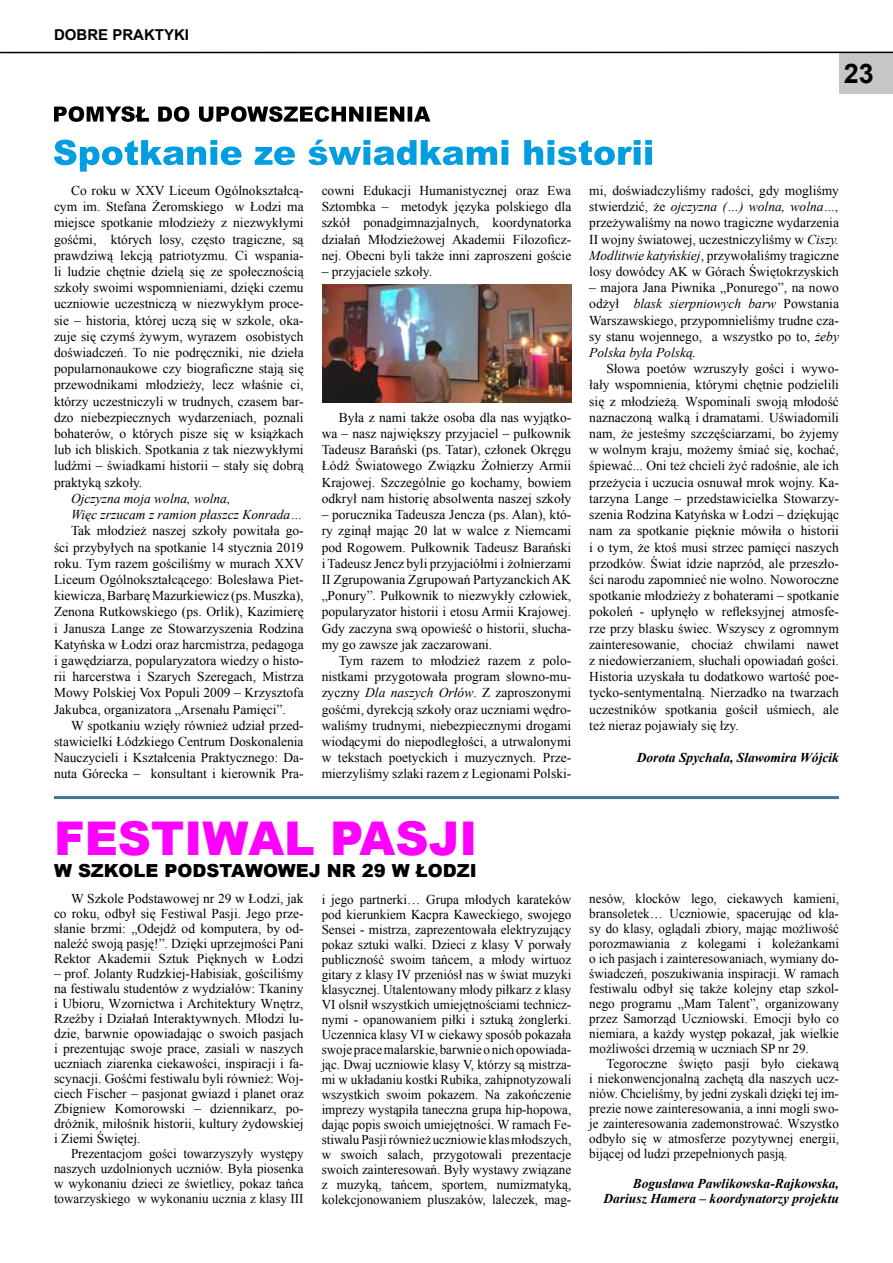
<style>
.page{position:relative;width:893px;height:1263px;background:#fff}
.page>*{position:absolute;margin:0;border:0;box-sizing:border-box;transform-origin:0 0}
.t1{font:900 46.5px "Arial";color:#f0f}
.t2{font:700 27px "Arial";color:#000}
.t3{font:900 18px "Arial";color:#000}
.t4{font:700 15px "Arial";color:#000}
.t5{font:13.5px/16.2px "Times New Roman";color:#000;text-align:justify}
.t6{font:italic 700 13.5px/15px "Times New Roman";color:#000;text-align:right}
.t7{font:italic 13.5px/16.2px "Times New Roman";color:#000}
.s1{font-style:italic}
</style>
<div class="page">
<div style="left:839px;top:53px;width:54px;height:41px;background:#c5c6c8"></div>
<hr style="left:0;top:52px;width:893px;height:1px;background:#000">
<svg style="left:54px;top:106px;width:376px;height:16px"></svg>
<svg style="left:54px;top:140px;width:598px;height:32px"></svg>
<img style="left:323px;top:285px;width:248px;height:118px">
<hr style="left:54px;top:796px;width:785px;height:3px;background:#417991">
<p class="t4" style="left:54px;top:24px;width:137px">DOBRE PRAKTYKI</p>
<h2 class="t2" style="left:844px;top:56px;width:16px">23</h2>
<p class="t5" style="left:54px;top:182px;width:251px;text-indent:17px">Co roku w XXV Liceum Ogólnokształcą&shy;cym im. Stefana Żeromskiego w Łodzi ma miejsce spotkanie młodzieży z niezwykłymi gośćmi, których losy, często tragiczne, są prawdziwą lekcją patriotyzmu. Ci wspania&shy;li ludzie chętnie dzielą się ze społecznością szkoły swoimi wspomnieniami, dzięki czemu uczniowie uczestniczą w niezwykłym proce&shy;sie – historia, której uczą się w szkole, oka&shy;zuje się czymś żywym, wyrazem osobistych doświadczeń. To nie podręczniki, nie dzieła popularnonaukowe czy biograficzne stają się przewodnikami młodzieży, lecz właśnie ci, którzy uczestniczyli w trudnych, czasem bar&shy;dzo niebezpiecznych wydarzeniach, poznali bohaterów, o których pisze się w książkach lub ich bliskich. Spotkania z tak niezwykłymi ludźmi – świadkami historii – stały się dobrą praktyką szkoły.</p>
<p class="t7" style="left:71px;top:490px;width:233px">Ojczyzna moja wolna, wolna,<br>Więc zrzucam z ramion płaszcz Konrada…</p>
<p class="t5" style="left:54px;top:522px;width:251px;text-indent:17px">Tak młodzież naszej szkoły powitała go&shy;ści przybyłych na spotkanie 14 stycznia 2019 roku. Tym razem gościliśmy w murach XXV Liceum Ogólnokształcącego: Bolesława Piet&shy;kiewicza, Barbarę Mazurkiewicz (ps. Muszka), Zenona Rutkowskiego (ps. Orlik), Kazimierę i Janusza Lange ze Stowarzyszenia Rodzina Katyńska w Łodzi oraz harcmistrza, pedagoga i gawędziarza, popularyzatora wiedzy o histo&shy;rii harcerstwa i Szarych Szeregach, Mistrza Mowy Polskiej Vox Populi 2009 – Krzysztofa Jakubca, organizatora „Arsenału Pamięci”.</p>
<p class="t5" style="left:54px;top:717px;width:251px;text-indent:17px">W spotkaniu wzięły również udział przed&shy;stawicielki Łódzkiego Centrum Doskonalenia Nauczycieli i Kształcenia Praktycznego: Da&shy;nuta Górecka – konsultant i kierownik Pra-</p>
<p class="t5" style="left:322px;top:182px;width:251px">cowni Edukacji Humanistycznej oraz Ewa Sztombka – metodyk języka polskiego dla szkół ponadgimnazjalnych, koordynatorka działań Młodzieżowej Akademii Filozoficz&shy;nej. Obecni byli także inni zaproszeni goście</p>
<p class="t5" style="left:322px;top:263px;width:112px">– przyjaciele szkoły.</p>
<p class="t5" style="left:322px;top:409px;width:251px;text-indent:17px">Była z nami także osoba dla nas wyjątko&shy;wa – nasz największy przyjaciel – pułkownik Tadeusz Barański (ps. Tatar), członek Okręgu Łódź Światowego Związku Żołnierzy Armii Krajowej. Szczególnie go kochamy, bowiem odkrył nam historię absolwenta naszej szkoły</p>
<p class="t5" style="left:322px;top:506px;width:251px">– porucznika Tadeusza Jencza (ps. Alan), któ&shy;ry zginął mając 20 lat w walce z Niemcami pod Rogowem. Pułkownik Tadeusz Barański i Tadeusz Jencz byli przyjaciółmi i żołnierzami II Zgrupowania Zgrupowań Partyzanckich AK „Ponury”. Pułkownik to niezwykły człowiek, popularyzator historii i etosu Armii Krajowej.<br>Gdy zaczyna swą opowieść o historii, słucha&shy;my go zawsze jak zaczarowani.</p>
<p class="t5" style="left:322px;top:652px;width:251px;text-indent:17px">Tym razem to młodzież razem z polo&shy;nistkami przygotowała program słowno-mu&shy;zyczny <span class="s1">Dla naszych Orłów</span>. Z zaproszonymi gośćmi, dyrekcją szkoły oraz uczniami wędro&shy;waliśmy trudnymi, niebezpiecznymi drogami wiodącymi do niepodległości, a utrwalonymi w tekstach poetyckich i muzycznych. Prze&shy;mierzyliśmy szlaki razem z Legionami Polski-</p>
<h1 class="t1" style="left:54px;top:805px;width:425px">FESTIWAL PASJI</h1>
<h3 class="t3" style="left:54px;top:857px;width:424px">W SZKOLE PODSTAWOWEJ NR 29 W ŁODZI</h3>
<p class="t5" style="left:589px;top:182px;width:251px">mi, doświadczyliśmy radości, gdy mogliśmy stwierdzić, że <span class="s1">ojczyzna (…) wolna, wolna…, </span>przeżywaliśmy na nowo tragiczne wydarzenia II wojny światowej, uczestniczyliśmy w <span class="s1">Ciszy.<br>Modlitwie katyńskiej</span>, przywołaliśmy tragiczne losy dowódcy AK w Górach Świętokrzyskich</p>
<p class="t5" style="left:589px;top:279px;width:251px">– majora Jana Piwnika „Ponurego”, na nowo odżył <span class="s1">blask sierpniowych barw</span> Powstania Warszawskiego, przypomnieliśmy trudne cza&shy;sy stanu wojennego, a wszystko po to, <span class="s1">żeby Polska była Polską.</span></p>
<p class="t5" style="left:589px;top:360px;width:251px;text-indent:17px">Słowa poetów wzruszyły gości i wywo&shy;łały wspomnienia, którymi chętnie podzielili się z młodzieżą. Wspominali swoją młodość naznaczoną walką i dramatami. Uświadomili nam, że jesteśmy szczęściarzami, bo żyjemy w wolnym kraju, możemy śmiać się, kochać, śpiewać... Oni też chcieli żyć radośnie, ale ich przeżycia i uczucia osnuwał mrok wojny. Ka&shy;tarzyna Lange – przedstawicielka Stowarzy&shy;szenia Rodzina Katyńska w Łodzi – dziękując nam za spotkanie pięknie mówiła o historii i o tym, że ktoś musi strzec pamięci naszych przodków. Świat idzie naprzód, ale przeszło&shy;ści narodu zapomnieć nie wolno. Noworoczne spotkanie młodzieży z bohaterami – spotkanie pokoleń - upłynęło w refleksyjnej atmosfe&shy;rze przy blasku świec. Wszyscy z ogromnym zainteresowanie, chociaż chwilami nawet z niedowierzaniem, słuchali opowiadań gości.<br>Historia uzyskała tu dodatkowo wartość poe&shy;tycko-sentymentalną. Nierzadko na twarzach uczestników spotkania gościł uśmiech, ale też nieraz pojawiały się łzy.</p>
<p class="t6" style="left:637px;top:750px;width:204px">Dorota Spychała, Sławomira Wójcik</p>
<p class="t5" style="left:54px;top:891px;width:251px;line-height:15px;text-indent:17px">W Szkole Podstawowej nr 29 w Łodzi, jak co roku, odbył się Festiwal Pasji. Jego prze&shy;słanie brzmi: „Odejdź od komputera, by od&shy;naleźć swoją pasję!”. Dzięki uprzejmości Pani Rektor Akademii Sztuk Pięknych w Łodzi</p>
<p class="t5" style="left:54px;top:966px;width:251px;line-height:15px">– prof. Jolanty Rudzkiej-Habisiak, gościliśmy na festiwalu studentów z wydziałów: Tkaniny i Ubioru, Wzornictwa i Architektury Wnętrz, Rzeźby i Działań Interaktywnych. Młodzi lu&shy;dzie, barwnie opowiadając o swoich pasjach i prezentując swoje prace, zasiali w naszych uczniach ziarenka ciekawości, inspiracji i fa&shy;scynacji. Gośćmi festiwalu byli również: Woj&shy;ciech Fischer – pasjonat gwiazd i planet oraz Zbigniew Komorowski – dziennikarz, po&shy;dróżnik, miłośnik historii, kultury żydowskiej i Ziemi Świętej.</p>
<p class="t5" style="left:54px;top:1146px;width:251px;line-height:15px;text-indent:17px">Prezentacjom gości towarzyszyły występy naszych uzdolnionych uczniów. Była piosenka w wykonaniu dzieci ze świetlicy, pokaz tańca towarzyskiego w wykonaniu ucznia z klasy III</p>
<p class="t5" style="left:322px;top:891px;width:251px;line-height:15px">i jego partnerki… Grupa młodych karateków pod kierunkiem Kacpra Kaweckiego, swojego Sensei - mistrza, zaprezentowała elektryzujący pokaz sztuki walki. Dzieci z klasy V porwały publiczność swoim tańcem, a młody wirtuoz gitary z klasy IV przeniósł nas w świat muzyki klasycznej. Utalentowany młody piłkarz z klasy VI olsnił wszystkich umiejętnościami technicz&shy;nymi - opanowaniem piłki i sztuką żonglerki.<br>Uczennica klasy VI w ciekawy sposób pokazała swoje prace malarskie, barwnie o nich opowiada&shy;jąc. Dwaj uczniowie klasy V, którzy są mistrza&shy;mi w układaniu kostki Rubika, zahipnotyzowali wszystkich swoim pokazem. Na zakończenie imprezy wystąpiła taneczna grupa hip-hopowa, dając popis swoich umiejętności. W ramach Fe&shy;stiwalu Pasji również uczniowie klas młodszych, w swoich salach, przygotowali prezentacje swoich zainteresowań. Były wystawy związane z muzyką, tańcem, sportem, numizmatyką, kolekcjonowaniem pluszaków, laleczek, mag-</p>
<p class="t5" style="left:589px;top:891px;width:251px;line-height:15px">nesów, klocków lego, ciekawych kamieni, bransoletek… Uczniowie, spacerując od kla&shy;sy do klasy, oglądali zbiory, mając możliwość porozmawiania z kolegami i koleżankami o ich pasjach i zainteresowaniach, wymiany do&shy;świadczeń, poszukiwania inspiracji. W ramach festiwalu odbył się także kolejny etap szkol&shy;nego programu „Mam Talent”, organizowany przez Samorząd Uczniowski. Emocji było co niemiara, a każdy występ pokazał, jak wielkie możliwości drzemią w uczniach SP nr 29.</p>
<p class="t5" style="left:589px;top:1056px;width:251px;line-height:15px;text-indent:17px">Tegoroczne święto pasji było ciekawą i niekonwencjonalną zachętą dla naszych ucz&shy;niów. Chcieliśmy, by jedni zyskali dzięki tej im&shy;prezie nowe zainteresowania, a inni mogli swo&shy;je zainteresowania zademonstrować. Wszystko odbyło się w atmosferze pozytywnej energii, bijącej od ludzi przepełnionych pasją.</p>
<p class="t6" style="left:603px;top:1176px;width:237px">Bogusława Pawlikowska-Rajkowska,<br>Dariusz Hamera – koordynatorzy projektu</p>
</div>
